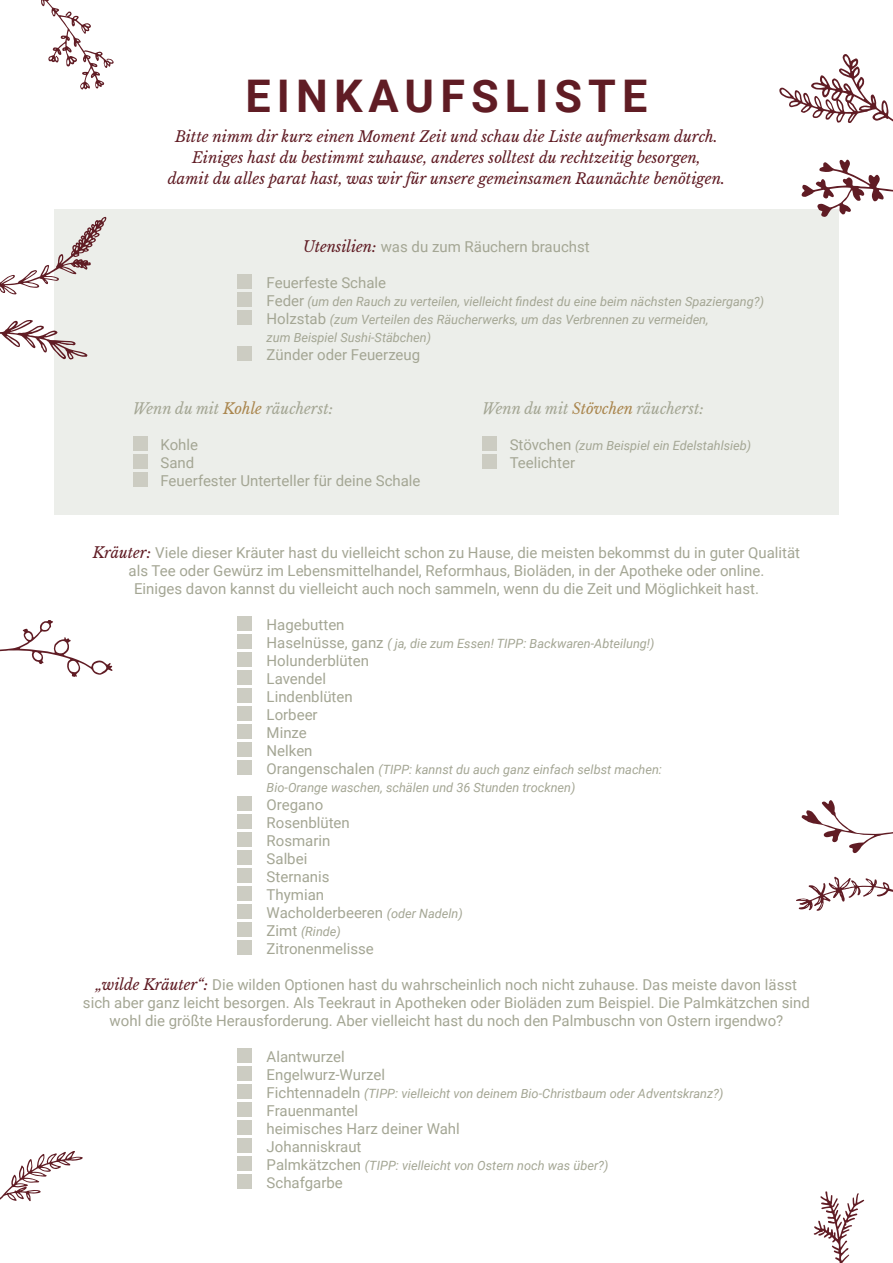
<style>
.page{position:relative;width:893px;height:1263px;background:#fff}
.page>*{position:absolute;margin:0;border:0;box-sizing:border-box;transform-origin:0 0}
.t1{font:700 45px "Roboto";letter-spacing:.135em;color:#601c24}
.t2{font:15px/18px "Roboto";color:#a4a694}
.t3{font:italic 15px/21px "Libre Baskerville";color:#601c24;text-align:center}
.t4{font:italic 15px "Libre Baskerville";color:#a4a694}
.t5{font:italic 12.75px/18px "Roboto";color:#a4a694}
.s1{font-family:"Libre Baskerville";font-style:italic;color:#601c24}
.s2{font-style:normal;font-size:15px}
.s3{color:#aa864e}
.s4{font-style:italic;font-size:12.75px}
</style>
<div class="page">
<div style="left:54px;top:209px;width:785px;height:305px;background:#eceeea"></div>
<div style="left:133px;top:436px;width:15px;height:15px;background:#ccccc2"></div>
<div style="left:133px;top:454px;width:15px;height:15px;background:#ccccc2"></div>
<div style="left:133px;top:472px;width:15px;height:15px;background:#ccccc2"></div>
<div style="left:482px;top:436px;width:15px;height:15px;background:#ccccc2"></div>
<div style="left:482px;top:454px;width:15px;height:15px;background:#ccccc2"></div>
<div style="left:237px;top:274px;width:15px;height:15px;background:#ccccc2"></div>
<div style="left:237px;top:292px;width:15px;height:15px;background:#ccccc2"></div>
<div style="left:237px;top:310px;width:15px;height:15px;background:#ccccc2"></div>
<div style="left:237px;top:346px;width:15px;height:15px;background:#ccccc2"></div>
<div style="left:237px;top:616px;width:15px;height:15px;background:#ccccc2"></div>
<div style="left:237px;top:634px;width:15px;height:15px;background:#ccccc2"></div>
<div style="left:237px;top:652px;width:15px;height:15px;background:#ccccc2"></div>
<div style="left:237px;top:670px;width:15px;height:15px;background:#ccccc2"></div>
<div style="left:237px;top:688px;width:15px;height:15px;background:#ccccc2"></div>
<div style="left:237px;top:706px;width:15px;height:15px;background:#ccccc2"></div>
<div style="left:237px;top:724px;width:15px;height:15px;background:#ccccc2"></div>
<div style="left:237px;top:742px;width:15px;height:15px;background:#ccccc2"></div>
<div style="left:237px;top:760px;width:15px;height:15px;background:#ccccc2"></div>
<div style="left:237px;top:796px;width:15px;height:15px;background:#ccccc2"></div>
<div style="left:237px;top:814px;width:15px;height:15px;background:#ccccc2"></div>
<div style="left:237px;top:832px;width:15px;height:15px;background:#ccccc2"></div>
<div style="left:237px;top:850px;width:15px;height:15px;background:#ccccc2"></div>
<div style="left:237px;top:868px;width:15px;height:15px;background:#ccccc2"></div>
<div style="left:237px;top:886px;width:15px;height:15px;background:#ccccc2"></div>
<div style="left:237px;top:904px;width:15px;height:15px;background:#ccccc2"></div>
<div style="left:237px;top:922px;width:15px;height:15px;background:#ccccc2"></div>
<div style="left:237px;top:940px;width:15px;height:15px;background:#ccccc2"></div>
<div style="left:237px;top:1048px;width:15px;height:15px;background:#ccccc2"></div>
<div style="left:237px;top:1066px;width:15px;height:15px;background:#ccccc2"></div>
<div style="left:237px;top:1084px;width:15px;height:15px;background:#ccccc2"></div>
<div style="left:237px;top:1102px;width:15px;height:15px;background:#ccccc2"></div>
<div style="left:237px;top:1120px;width:15px;height:15px;background:#ccccc2"></div>
<div style="left:237px;top:1138px;width:15px;height:15px;background:#ccccc2"></div>
<div style="left:237px;top:1156px;width:15px;height:15px;background:#ccccc2"></div>
<div style="left:237px;top:1174px;width:15px;height:15px;background:#ccccc2"></div>
<svg style="left:0;top:217px;width:106px;height:77px"></svg>
<svg style="left:779px;top:54px;width:114px;height:69px"></svg>
<svg style="left:41px;top:0;width:73px;height:90px"></svg>
<svg style="left:0;top:320px;width:88px;height:40px"></svg>
<svg style="left:801px;top:800px;width:92px;height:53px"></svg>
<svg style="left:796px;top:877px;width:97px;height:34px"></svg>
<svg style="left:814px;top:1191px;width:50px;height:72px"></svg>
<svg style="left:0;top:1151px;width:83px;height:51px"></svg>
<svg style="left:0;top:620px;width:112px;height:57px"></svg>
<svg style="left:801px;top:160px;width:92px;height:57px"></svg>
<h1 class="t1" style="left:246px;top:65px;width:403px">EINKAUFSLISTE</h1>
<p class="t3" style="left:168px;top:127px;width:559px">Bitte nimm dir kurz einen Moment Zeit und schau die Liste aufmerksam durch.<br>Einiges hast du bestimmt zuhause, anderes solltest du rechtzeitig besorgen,<br>damit du alles parat hast, was wir für unsere gemeinsamen Raunächte benötigen.</p>
<p class="t2" style="left:303px;top:237px;width:288px"><span class="s1">Utensilien:</span> was du zum Räuchern brauchst</p>
<p class="t2" style="left:267px;top:273px;width:121px">Feuerfeste Schale</p>
<p class="t5" style="left:267px;top:292px;width:499px"><span class="s2">Feder</span> (um den Rauch zu verteilen, vielleicht findest du eine beim nächsten Spaziergang?)<br><span class="s2">Holzstab</span> (zum Verteilen des Räucherwerks, um das Verbrennen zu vermeiden,<br>zum Beispiel Sushi-Stäbchen)</p>
<p class="t2" style="left:267px;top:345px;width:155px">Zünder oder Feuerzeug</p>
<p class="t4" style="left:133px;top:399px;width:202px">Wenn du mit <span class="s3">Kohle</span> räucherst:</p>
<p class="t2" style="left:161px;top:435px;width:262px">Kohle<br>Sand<br>Feuerfester Unterteller für deine Schale</p>
<p class="t4" style="left:482px;top:399px;width:223px">Wenn du mit <span class="s3">Stövchen</span> räucherst:</p>
<p class="t5" style="left:510px;top:436px;width:243px"><span class="s2">Stövchen</span> (zum Beispiel ein Edelstahlsieb)</p>
<p class="t2" style="left:510px;top:453px;width:67px">Teelichter</p>
<p class="t2" style="left:93px;top:543px;width:709px;text-align:center"><span class="s1">Kräuter:</span> Viele dieser Kräuter hast du vielleicht schon zu Hause, die meisten bekommst du in guter Qualität als Tee oder Gewürz im Lebensmittelhandel, Reformhaus, Bioläden, in der Apotheke oder online.<br>Einiges davon kannst du vielleicht auch noch sammeln, wenn du die Zeit und Möglichkeit hast.</p>
<p class="t2" style="left:267px;top:615px;width:79px">Hagebutten</p>
<p class="t5" style="left:267px;top:634px;width:389px"><span class="s2">Haselnüsse, ganz</span> ( ja, die zum Essen! TIPP: Backwaren-Abteilung!)</p>
<p class="t2" style="left:267px;top:651px;width:104px">Holunderblüten<br>Lavendel<br>Lindenblüten<br>Lorbeer<br>Minze<br>Nelken</p>
<p class="t5" style="left:267px;top:760px;width:397px"><span class="s2">Orangenschalen</span> (TIPP: kannst du auch ganz einfach selbst machen:<br>Bio-Orange waschen, schälen und 36 Stunden trocknen)</p>
<p class="t2" style="left:267px;top:795px;width:198px">Oregano<br>Rosenblüten<br>Rosmarin<br>Salbei<br>Sternanis<br>Thymian<br>Wacholderbeeren <span class="s4">(oder Nadeln)</span></p>
<p class="t5" style="left:267px;top:922px;width:76px"><span class="s2">Zimt</span> (Rinde)</p>
<p class="t2" style="left:267px;top:939px;width:109px">Zitronenmelisse</p>
<p class="t2" style="left:83px;top:975px;width:728px;text-align:center"><span class="s1">„wilde Kräuter“:</span> Die wilden Optionen hast du wahrscheinlich noch nicht zuhause. Das meiste davon lässt sich aber ganz leicht besorgen. Als Teekraut in Apotheken oder Bioläden zum Beispiel. Die Palmkätzchen sind wohl die größte Herausforderung. Aber vielleicht hast du noch den Palmbuschn von Ostern irgendwo?</p>
<p class="t2" style="left:267px;top:1047px;width:120px">Alantwurzel<br>Engelwurz-Wurzel</p>
<p class="t5" style="left:267px;top:1084px;width:458px"><span class="s2">Fichtennadeln</span> (TIPP: vielleicht von deinem Bio-Christbaum oder Adventskranz?)</p>
<p class="t2" style="left:267px;top:1101px;width:195px">Frauenmantel<br>heimisches Harz deiner Wahl<br>Johanniskraut</p>
<p class="t5" style="left:267px;top:1156px;width:343px"><span class="s2">Palmkätzchen</span> (TIPP: vielleicht von Ostern noch was über?)</p>
<p class="t2" style="left:267px;top:1173px;width:78px">Schafgarbe</p>
</div>
